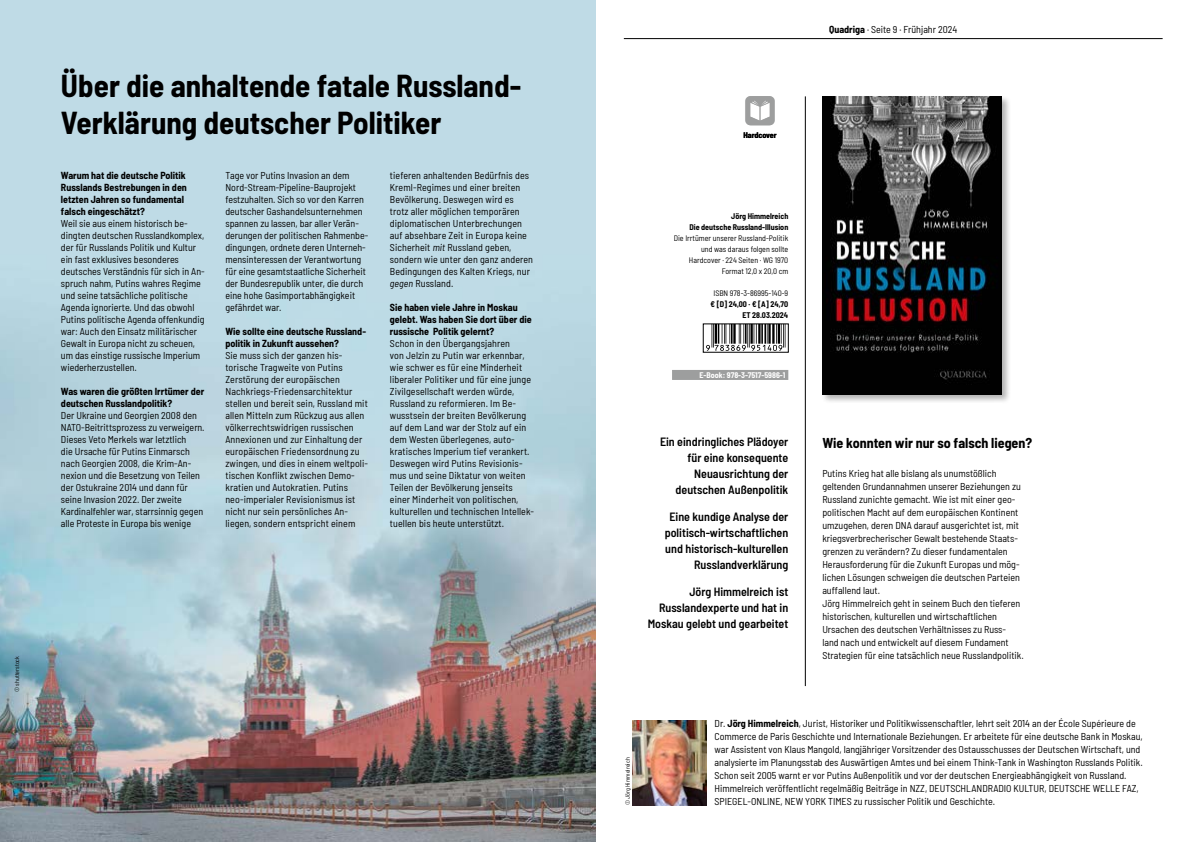
<style>
.page{position:relative;width:1191px;height:842px;background:#fff}
.page>*{position:absolute;margin:0;border:0;box-sizing:border-box;transform-origin:0 0}
.t1{font:700 semi-condensed 31px/37.2px "Barlow";color:#000}
.t2{font:700 semi-condensed 14px "Barlow";color:#000}
.t3{font:600 semi-condensed 12px/16px "Barlow";color:#000;text-align:right}
.t4{font:semi-condensed 10px/12px "Barlow";color:#000}
.t5{font:700 semi-condensed 10px/12px "Barlow";color:#000}
.t6{font:semi-condensed 8px/11px "Barlow";color:#000;text-align:right}
.t7{font:700 semi-condensed 8px/11px "Barlow";color:#000;text-align:right}
.t8{font:700 semi-condensed 8px "Barlow";color:#fff}
.t9{font:semi-condensed 6px "Barlow";color:#000}
.s1{font-style:italic}
.s2{font-weight:700}
</style>
<div class="page">
<img style="left:0;top:0;width:595px;height:842px">
<img style="left:632px;top:720px;width:74px;height:85px">
<hr style="left:624px;top:38px;width:538px;height:1px;background:#000">
<hr style="left:805px;top:96px;width:1px;height:590px;background:#000">
<div style="left:821px;top:95px;width:190px;height:308px;background:#000;opacity:.3"></div>
<img style="left:822px;top:96px;width:179px;height:298px">
<svg style="left:703px;top:324px;width:85px;height:28px"></svg>
<svg style="left:706px;top:324px;width:79px;height:27px"></svg>
<div style="left:672px;top:370px;width:116px;height:10px;background:#9d9e9e"></div>
<h1 class="t1" style="left:61px;top:65px;width:462px">Über die anhaltende fatale Russland-<br>Verklärung deutscher Politiker</h1>
<p class="t5" style="left:61px;top:168px;width:127px">Warum hat die deutsche Politik<br>Russlands Bestrebungen in den letzten Jahren so fundamental falsch eingeschätzt?</p>
<p class="t4" style="left:61px;top:216px;width:145px">Weil sie aus einem historisch be&shy;dingten deutschen Russlandkomplex, der für Russlands Politik und Kultur ein fast exklusives besonderes deutsches Verständnis für sich in An&shy;spruch nahm, Putins wahres Regime und seine tatsächliche politische Agenda ignorierte. Und das obwohl Putins politische Agenda offenkundig war: Auch den Einsatz militärischer Gewalt in Europa nicht zu scheuen, um das einstige russische Imperium wiederherzustellen.</p>
<p class="t5" style="left:61px;top:384px;width:145px">Was waren die größten Irrtümer der deutschen Russlandpolitik?</p>
<p class="t4" style="left:61px;top:408px;width:145px">Der Ukraine und Georgien 2008 den NATO-Beitrittsprozess zu verweigern.<br>Dieses Veto Merkels war letztlich<br>die Ursache für Putins Einmarsch nach Georgien 2008, die Krim-An&shy;nexion und die Besetzung von Teilen der Ostukraine 2014 und dann für seine Invasion 2022. Der zweite Kardinalfehler war, starrsinnig gegen alle Proteste in Europa bis wenige</p>
<p class="t4" style="left:225px;top:168px;width:144px">Tage vor Putins Invasion an dem Nord-Stream-Pipeline-Bauprojekt festzuhalten. Sich so vor den Karren deutscher Gashandelsunternehmen spannen zu lassen, bar aller Verän&shy;derungen der politischen Rahmenbe&shy;dingungen, ordnete deren Unterneh&shy;mensinteressen der Verantwortung für eine gesamtstaatliche Sicherheit der Bundesrepublik unter, die durch eine hohe Gasimportabhängigkeit gefährdet war.</p>
<p class="t5" style="left:225px;top:324px;width:142px">Wie sollte eine deutsche Russland&shy;politik in Zukunft aussehen?</p>
<p class="t4" style="left:225px;top:348px;width:144px">Sie muss sich der ganzen his&shy;torische Tragweite von Putins Zerstörung der europäischen Nachkriegs-Friedensarchitektur stellen und bereit sein, Russland mit allen Mitteln zum Rückzug aus allen völkerrechtswidrigen russischen Annexionen und zur Einhaltung der europäischen Friedensordnung zu zwingen, und dies in einem weltpoli&shy;tischen Konflikt zwischen Demo&shy;kratien und Autokratien. Putins neo-imperialer Revisionismus ist nicht nur sein persönliches An&shy;liegen, sondern entspricht einem</p>
<p class="t4" style="left:390px;top:168px;width:145px">tieferen anhaltenden Bedürfnis des<br>Kreml-Regimes und einer breiten<br>Bevölkerung. Deswegen wird es trotz aller möglichen temporären diplomatischen Unterbrechungen auf absehbare Zeit in Europa keine<br>Sicherheit <span class="s1">mit</span> Russland geben, sondern wie unter den ganz anderen<br>Bedingungen des Kalten Kriegs, nur <span class="s1">gegen</span> Russland.</p>
<p class="t5" style="left:390px;top:300px;width:143px">Sie haben viele Jahre in Moskau gelebt. Was haben Sie dort über die russische Politik gelernt?</p>
<p class="t4" style="left:390px;top:336px;width:146px">Schon in den Übergangsjahren<br>von Jelzin zu Putin war erkennbar, wie schwer es für eine Minderheit liberaler Politiker und für eine junge Zivilgesellschaft werden würde, Russland zu reformieren. Im Be&shy;wusstsein der breiten Bevölkerung auf dem Land war der Stolz auf ein dem Westen überlegenes, auto&shy;kratisches Imperium tief verankert.<br>Deswegen wird Putins Revisionis&shy;mus und seine Diktatur von weiten Teilen der Bevölkerung jenseits einer Minderheit von politischen, kulturellen und technischen Intellek&shy;tuellen bis heute unterstützt.</p>
<p class="t9" style="left:13px;top:692px;width:37px;rotate:-90deg">© shutterstock</p>
<p class="t4" style="left:829px;top:22px;width:130px"><span class="s2">Quadriga</span> · Seite 9 · Frühjahr 2024</p>
<p class="t7" style="left:743px;top:129px;width:35px">Hardcover</p>
<p class="t7" style="left:689px;top:210px;width:100px">Jörg Himmelreich<br>Die deutsche Russland-Illusion</p>
<p class="t6" style="left:674px;top:232px;width:116px">Die Irrtümer unserer Russland-Politik und was daraus folgen sollte<br>Hardcover · 224 Seiten · WG 1970<br>Format 12,0 x 20,0 cm</p>
<p class="t6" style="left:713px;top:287px;width:76px">ISBN 978-3-86995-140-9</p>
<p class="t7" style="left:710px;top:298px;width:79px">€ [D] 24,00 · € [A] 24,70<br>ET 28.03.2024</p>
<p class="t8" style="left:699px;top:369px;width:88px">E-Book: 978-3-7517-5986-1</p>
<p class="t3" style="left:660px;top:433px;width:130px">Ein eindringliches Plädoyer für eine konsequente<br>Neuausrichtung der deutschen Außenpolitik</p>
<p class="t3" style="left:665px;top:508px;width:125px">Eine kundige Analyse der politisch-wirtschaftlichen und historisch-kulturellen<br>Russlandverklärung</p>
<p class="t3" style="left:648px;top:583px;width:142px">Jörg Himmelreich ist<br>Russlandexperte und hat in<br>Moskau gelebt und gearbeitet</p>
<h2 class="t2" style="left:822px;top:433px;width:211px">Wie konnten wir nur so falsch liegen?</h2>
<p class="t4" style="left:822px;top:466px;width:203px;line-height:13px">Putins Krieg hat alle bislang als unumstößlich geltenden Grundannahmen unserer Beziehungen zu Russland zunichte gemacht. Wie ist mit einer geo&shy;politischen Macht auf dem europäischen Kontinent umzugehen, deren DNA darauf ausgerichtet ist, mit kriegsverbrecherischer Gewalt bestehende Staats&shy;grenzen zu verändern? Zu dieser fundamentalen Herausforderung für die Zukunft Europas und mög&shy;lichen Lösungen schweigen die deutschen Parteien auffallend laut.<br>Jörg Himmelreich geht in seinem Buch den tieferen historischen, kulturellen und wirtschaftlichen Ursachen des deutschen Verhältnisses zu Russ&shy;land nach und entwickelt auf diesem Fundament Strategien für eine tatsächlich neue Russlandpolitik.</p>
<p class="t9" style="left:623px;top:805px;width:49px;rotate:-90deg">© Jörg Himmelreich</p>
<p class="t4" style="left:714px;top:716px;width:430px;line-height:13px">Dr. <span class="s2">Jörg Himmelreich</span>, Jurist, Historiker und Politikwissenschaftler, lehrt seit 2014 an der École Supérieure de Commerce de Paris Geschichte und Internationale Beziehungen. Er arbeitete für eine deutsche Bank in Moskau, war Assistent von Klaus Mangold, langjähriger Vorsitzender des Ostausschusses der Deutschen Wirtschaft, und analysierte im Planungsstab des Auswärtigen Amtes und bei einem Think-Tank in Washington Russlands Politik.<br>Schon seit 2005 warnt er vor Putins Außenpolitik und vor der deutschen Energieabhängigkeit von Russland.<br>Himmelreich veröffentlicht regelmäßig Beiträge in NZZ, DEUTSCHLANDRADIO KULTUR, DEUTSCHE WELLE FAZ, SPIEGEL-ONLINE, NEW YORK TIMES zu russischer Politik und Geschichte.</p>
</div>
